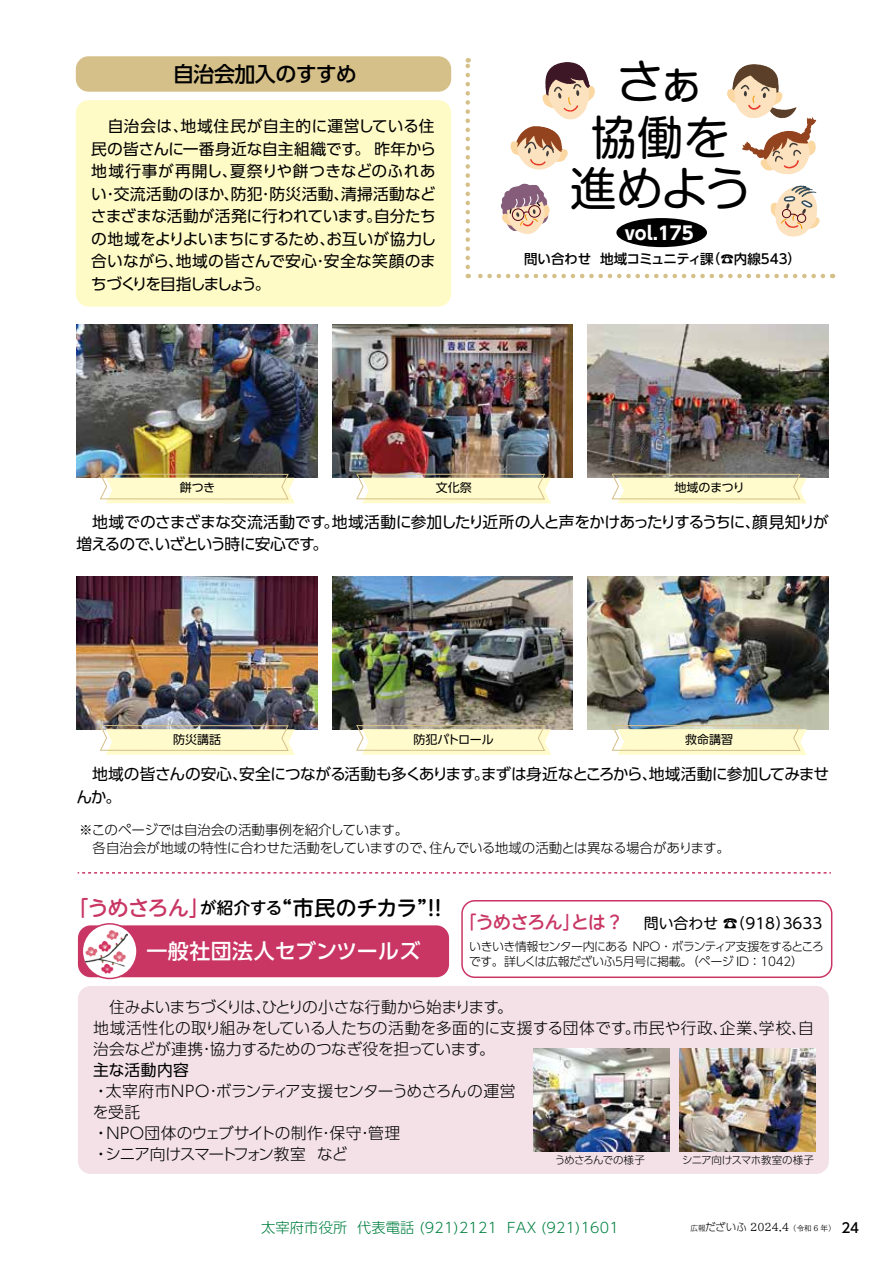
<style>
.page{position:relative;width:893px;height:1263px;background:#fff}
.page>*{position:absolute;margin:0;border:0;box-sizing:border-box;transform-origin:0 0}
.t1{font:46.35px/55.3px "Shin M Go Pro";letter-spacing:-.015em;color:#000;text-align:center}
.t2{font:21px "BIZ UDP Shin M Go Medium";letter-spacing:.02em;color:#000}
.t3{font:21px "BIZ UDP Shin Go Medium";letter-spacing:.02em;color:#fff}
.t4{font:21px "BIZ UDP Shin Go Medium";letter-spacing:-.025em;color:#000}
.t5{font:18px "BIZ UDP Shin M Go Medium";letter-spacing:.02em;color:#c93664}
.t6{font:18px "BIZ UDP Shin Go Bold";color:#fff}
.t7{font:15.75px/22.5px "BIZ UDP Shin Go";letter-spacing:-.01em;color:#000}
.t8{font:15.75px/21px "BIZ UDP Shin Go Light";letter-spacing:.015em;color:#000}
.t9{font:15px "BIZ UDP Shin M Go";color:#000}
.t10{font:14.25px "BIZ UDP Shin Go Light";letter-spacing:.01em;color:#007f40}
.t11{font:13.5px/18px "BIZ UDP Shin Go Light";color:#000}
.t12{font:13.5px "BIZ UDP Shin Go Medium";color:#000}
.t13{font:12px "BIZ UDP Shin Go Light";letter-spacing:-.025em;color:#000}
.t14{font:12px "BIZ UDP Shin Go";color:#000}
.t15{font:10.5px "BIZ UDP Shin Go Light";color:#000}
.t16{font:10.5px "BIZ UDP Mincho Medium";color:#000}
.s1{color:#c93664}
.s2{font-size:16.5px}
.s3{font-family:"BIZ UDP Shin Go Light";font-size:7.5px}
.s4{font-family:"BIZ UDP Shin Go Light"}
.s5{font-size:7.5px}
.s6{font-family:"BIZ UDP Shin Go Medium";font-size:13.5px}
</style>
<div class="page">
<div style="left:78px;top:986px;width:751px;height:188px;background:#f3e1e7;border-radius:13px"></div>
<div style="left:76px;top:56px;width:375px;height:36px;background:#d6c089;border-radius:13px"></div>
<div style="left:76px;top:100px;width:375px;height:207px;background:#fffbc7;border-radius:13px"></div>
<svg style="left:468px;top:274px;width:355px;height:4px"></svg>
<svg style="left:465px;top:58px;width:5px;height:209px"></svg>
<div style="left:616px;top:218px;width:91px;height:29px;background:#000;border-radius:50%"></div>
<svg style="left:542px;top:62px;width:53px;height:58px"></svg>
<svg style="left:727px;top:64px;width:89px;height:111px"></svg>
<svg style="left:770px;top:185px;width:50px;height:52px"></svg>
<svg style="left:510px;top:126px;width:58px;height:44px"></svg>
<svg style="left:501px;top:183px;width:49px;height:51px"></svg>
<svg style="left:78px;top:872px;width:753px;height:1px"></svg>
<div style="left:78px;top:925px;width:371px;height:52px;background:#c93664;border-radius:13px"></div>
<div style="left:461px;top:900px;width:371px;height:78px;border:2px solid #c93664;border-radius:13px"></div>
<img style="left:534px;top:1049px;width:136px;height:102px">
<img style="left:680px;top:1049px;width:136px;height:102px">
<img style="left:77px;top:325px;width:241px;height:153px">
<img style="left:588px;top:325px;width:241px;height:153px">
<img style="left:332px;top:325px;width:241px;height:153px">
<svg style="left:100px;top:474px;width:195px;height:29px;background:#ece6ba"></svg>
<svg style="left:356px;top:474px;width:195px;height:29px;background:#efe9c0"></svg>
<svg style="left:611px;top:474px;width:196px;height:29px;background:#ede8bf"></svg>
<img style="left:77px;top:576px;width:241px;height:153px">
<img style="left:588px;top:576px;width:241px;height:153px">
<img style="left:332px;top:576px;width:241px;height:153px">
<svg style="left:100px;top:725px;width:195px;height:30px;background:#ebe6bf"></svg>
<svg style="left:356px;top:725px;width:195px;height:30px;background:#f2ecc2"></svg>
<svg style="left:611px;top:725px;width:196px;height:30px;background:#f3f0c6"></svg>
<svg style="left:82px;top:924px;width:55px;height:54px"></svg>
<div style="left:82px;top:923px;width:56px;height:56px;border:1px solid #c93664;border-radius:50%"></div>
<img style="left:83px;top:929px;width:44px;height:45px">
<h2 class="t4" style="left:173px;top:64px;width:185px">自治会加入のすすめ</h2>
<h1 class="t1" style="left:591px;top:49px;width:140px">さぁ協働を</h1>
<h1 class="t1" style="left:570px;top:155px;width:183px">進めよう</h1>
<p class="t7" style="left:91px;top:115px;width:346px;text-align:justify;text-indent:16px">自治会は、地域住民が自主的に運営している住民の皆さんに一番身近な自主組織です。　昨年から地域行事が再開し、夏祭りや餅つきなどのふれあい・交流活動のほか、防犯・防災活動、清掃活動などさまざまな活動が活発に行われています。自分たちの地域をよりよいまちにするため、お互いが協力し合いながら、地域の皆さんで安心・安全な笑顔のまちづくりを目指しましょう。</p>
<p class="t6" style="left:625px;top:224px;width:71px">vol.175</p>
<p class="t12" style="left:524px;top:252px;width:272px">問い合わせ　地域コミュニティ課（☎内線543）</p>
<p class="t14" style="left:180px;top:482px;width:37px">餅つき</p>
<p class="t14" style="left:436px;top:482px;width:37px">文化祭</p>
<p class="t14" style="left:675px;top:482px;width:70px">地域のまつり</p>
<p class="t7" style="left:76px;top:510px;width:754px;text-indent:16px">地域でのさまざまな交流活動です。地域活動に参加したり近所の人と声をかけあったりするうちに、顔見知りが増えるので、いざという時に安心です。</p>
<p class="t14" style="left:173px;top:733px;width:49px">防災講話</p>
<p class="t14" style="left:413px;top:733px;width:82px">防犯パトロール</p>
<p class="t14" style="left:685px;top:733px;width:49px">救命講習</p>
<p class="t7" style="left:76px;top:763px;width:754px;text-indent:16px">地域の皆さんの安心、安全につながる活動も多くあります。まずは身近なところから、地域活動に参加してみませんか。</p>
<p class="t11" style="left:93px;top:820px;width:633px;text-indent:-14px">※このページでは自治会の活動事例を紹介しています。<br>各自治会が地域の特性に合わせた活動をしていますので、住んでいる地域の活動とは異なる場合があります。</p>
<h2 class="t2" style="left:78px;top:898px;width:365px"><span class="s1">「うめさろん」</span><span class="s2">が紹介する</span>“市民のチカラ”!!</h2>
<h2 class="t3" style="left:147px;top:941px;width:275px">一般社団法人セブンツールズ</h2>
<p class="t5" style="left:467px;top:913px;width:158px">「うめさろん」とは？</p>
<p class="t9" style="left:644px;top:916px;width:180px">問い合わせ ☎（９１８）３６３３</p>
<p class="t13" style="left:469px;top:941px;width:356px">いきいき情報センター内にある NPO ・ボランティア支援をするところ</p>
<p class="t13" style="left:469px;top:956px;width:329px">です。詳しくは広報だざいふ５月号に掲載。（ページ ID ： 1042）</p>
<p class="t8" style="left:93px;top:997px;width:722px;text-indent:16px">住みよいまちづくりは、ひとりの小さな行動から始まります。<br>地域活性化の取り組みをしている人たちの活動を多面的に支援する団体です。市民や行政、企業、学校、自治会などが連携・協力するためのつなぎ役を担っています。</p>
<p class="t7" style="left:93px;top:1059px;width:98px">主な活動内容</p>
<p class="t8" style="left:93px;top:1081px;width:424px">・太宰府市ＮＰＯ・ボランティア支援センターうめさろんの運営を受託<br>・ＮＰＯ団体のウェブサイトの制作・保守・管理<br>・シニア向けスマートフォン教室　など</p>
<p class="t15" style="left:556px;top:1155px;width:90px">うめさろんでの様子</p>
<p class="t15" style="left:682px;top:1155px;width:133px">シニア向けスマホ教室の様子</p>
<p class="t10" style="left:261px;top:1220px;width:359px">太宰府市役所　代表電話 (921)2121 FAX (921)1601</p>
<p class="t16" style="left:690px;top:1221px;width:170px"><span class="s3">広報</span><span class="s4">だざいふ</span> 2024.4 <span class="s5">（令和 6 年）</span> <span class="s6">24</span></p>
</div>
